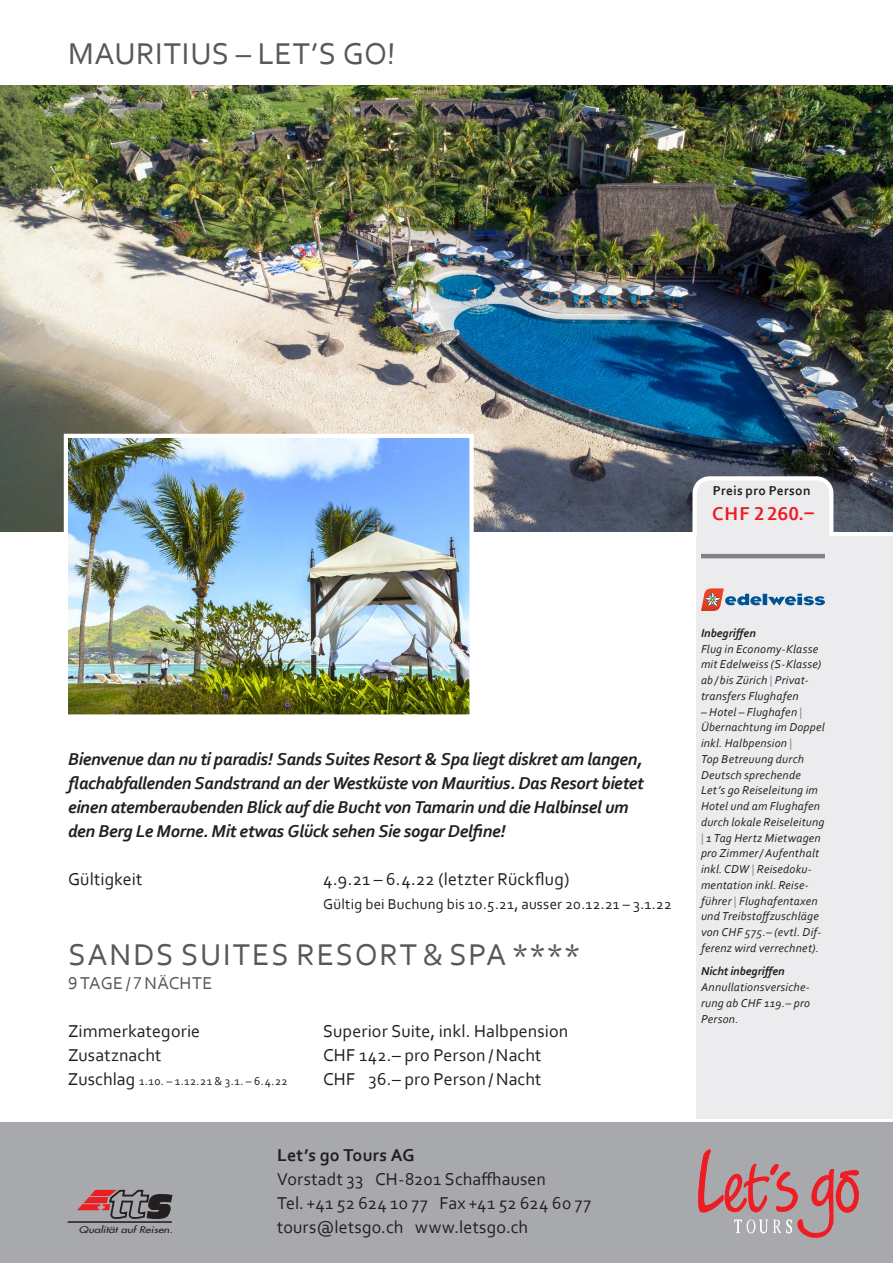
<style>
.page{position:relative;width:893px;height:1263px;background:#fff}
.page>*{position:absolute;margin:0;border:0;box-sizing:border-box;transform-origin:0 0}
.t1{font:31.5px "Corbel";letter-spacing:.05em;color:#57585a}
.t2{font:31.5px "Corbel";letter-spacing:.02em;color:#57585a}
.t3{font:700 19.5px "Corbel";letter-spacing:.035em;color:#ee1d23}
.t4{font:italic 700 18px/24px "Corbel";letter-spacing:-.02em;color:#231f20}
.t5{font:18px/24px "Corbel";letter-spacing:.005em;color:#231f20}
.t6{font:700 18px "Corbel";letter-spacing:.01em;color:#231f20}
.t7{font:18px "Corbel";letter-spacing:.015em;color:#57585a}
.t8{font:15px "Corbel";letter-spacing:.015em;color:#231f20}
.t9{font:700 13.5px "Corbel";letter-spacing:.025em;color:#231f20}
.t10{font:italic 12px/15.8px "Corbel";letter-spacing:.02em;color:#231f20}
.t11{font:12px "Corbel";letter-spacing:.035em;color:#231f20}
.t12{font:italic 700 12px "Corbel";letter-spacing:-.005em;color:#231f20}
.t13{font:italic 9px "Futura";color:#231f20;scale:1.25 1}
.s1{font-size:18px}
.s2{color:#808285}
</style>
<div class="page">
<img style="left:0;top:85px;width:893px;height:446px">
<img style="left:62px;top:432px;width:414px;height:283px">
<svg style="left:690px;top:474px;width:146px;height:68px;background:#e0e0e3"></svg>
<div style="left:0;top:1123px;width:893px;height:140px;background:#a8a9ad"></div>
<div style="left:697px;top:536px;width:196px;height:582px;background:#ececee"></div>
<hr style="left:701px;top:554px;width:124px;height:4px;background:#808285">
<svg style="left:701px;top:588px;width:61px;height:23px"></svg>
<hr style="left:763px;top:594px;width:4px;height:11px;background:#005495">
<svg style="left:768px;top:594px;width:57px;height:11px"></svg>
<svg style="left:67px;top:1190px;width:105px;height:33px"></svg>
<svg style="left:698px;top:1149px;width:161px;height:89px"></svg>
<h1 class="t2" style="left:68px;top:34px;width:329px">MAURITIUS – LET’S GO!</h1>
<p class="t9" style="left:713px;top:482px;width:99px">Preis pro Person</p>
<h2 class="t3" style="left:712px;top:501px;width:103px">CHF 2 260.–</h2>
<p class="t4" style="left:68px;top:747px;width:577px">Bienvenue dan nu ti paradis! Sands Suites Resort &amp; Spa liegt diskret am langen, flachabfallenden Sandstrand an der Westküste von Mauritius. Das Resort bietet einen atemberaubenden Blick auf die Bucht von Tamarin und die Halbinsel um den Berg Le Morne. Mit etwas Glück sehen Sie sogar Delfine!</p>
<h3 class="t5" style="left:68px;top:867px;width:76px">Gültigkeit</h3>
<h3 class="t5" style="left:323px;top:867px;width:248px">4.9.21 – 6.4.22 (letzter Rückflug)</h3>
<p class="t8" style="left:323px;top:895px;width:350px">Gültig bei Buchung bis 10.5.21, ausser 20.12.21 – 3.1.22</p>
<h1 class="t1" style="left:69px;top:935px;width:514px">SANDS SUITES RESORT &amp; SPA ****</h1>
<h3 class="t7" style="left:68px;top:972px;width:146px">9 TAGE / 7NÄCHTE</h3>
<h3 class="t5" style="left:68px;top:1018px;width:134px">Zimmerkategorie</h3>
<h3 class="t5" style="left:323px;top:1018px;width:247px">Superior Suite, inkl. Halbpension</h3>
<h3 class="t5" style="left:68px;top:1042px;width:95px">Zusatznacht</h3>
<h3 class="t5" style="left:323px;top:1042px;width:220px">CHF 142.– pro Person /Nacht</h3>
<p class="t11" style="left:68px;top:1073px;width:221px"><span class="s1">Zuschlag</span> 1.10. – 1.12.21 &amp; 3.1. – 6.4.22</p>
<h3 class="t5" style="left:323px;top:1066px;width:220px">CHF 36.– pro Person /Nacht</h3>
<p class="t13" style="left:79px;top:1224px;width:76px">Qualität auf Reisen.</p>
<h3 class="t6" style="left:277px;top:1144px;width:139px">Let’s go Tours AG</h3>
<h3 class="t5" style="left:277px;top:1167px;width:315px">Vorstadt 33 CH-8201 Schaffhausen<br>Tel. +41 52 624 10 77 Fax +41 52 624 60 77 tours@letsgo.ch www.letsgo.ch</h3>
<p class="t12" style="left:701px;top:625px;width:56px">Inbegriffen</p>
<p class="t10" style="left:701px;top:640px;width:122px">Flug in Economy-Klasse mit Edelweiss (S-Klasse) ab / bis Zürich <span class="s2">|</span> Privat&shy;transfers Flughafen</p>
<p class="t10" style="left:701px;top:703px;width:125px">– Hotel – Flughafen <span class="s2">|<br></span>Übernachtung im Doppel inkl. Halbpension <span class="s2">|<br></span>Top Betreuung durch<br>Deutsch sprechende<br>Let’s go Reiseleitung im<br>Hotel und am Flughafen durch lokale Reiseleitung <span class="s2">|</span> 1 Tag Hertz Mietwagen pro Zimmer/Aufenthalt inkl. CDW <span class="s2">|</span> Reisedoku&shy;mentation inkl.Reise&shy;führer <span class="s2">|</span> Flughafentaxen und Treibstoffzuschläge von CHF 575.– (evtl. Dif&shy;ferenz wird verrechnet).</p>
<p class="t12" style="left:701px;top:964px;width:85px">Nicht inbegriffen</p>
<p class="t10" style="left:701px;top:979px;width:111px;text-align:justify">Annullationsversiche&shy;rung ab CHF 119.– pro Person.</p>
</div>
